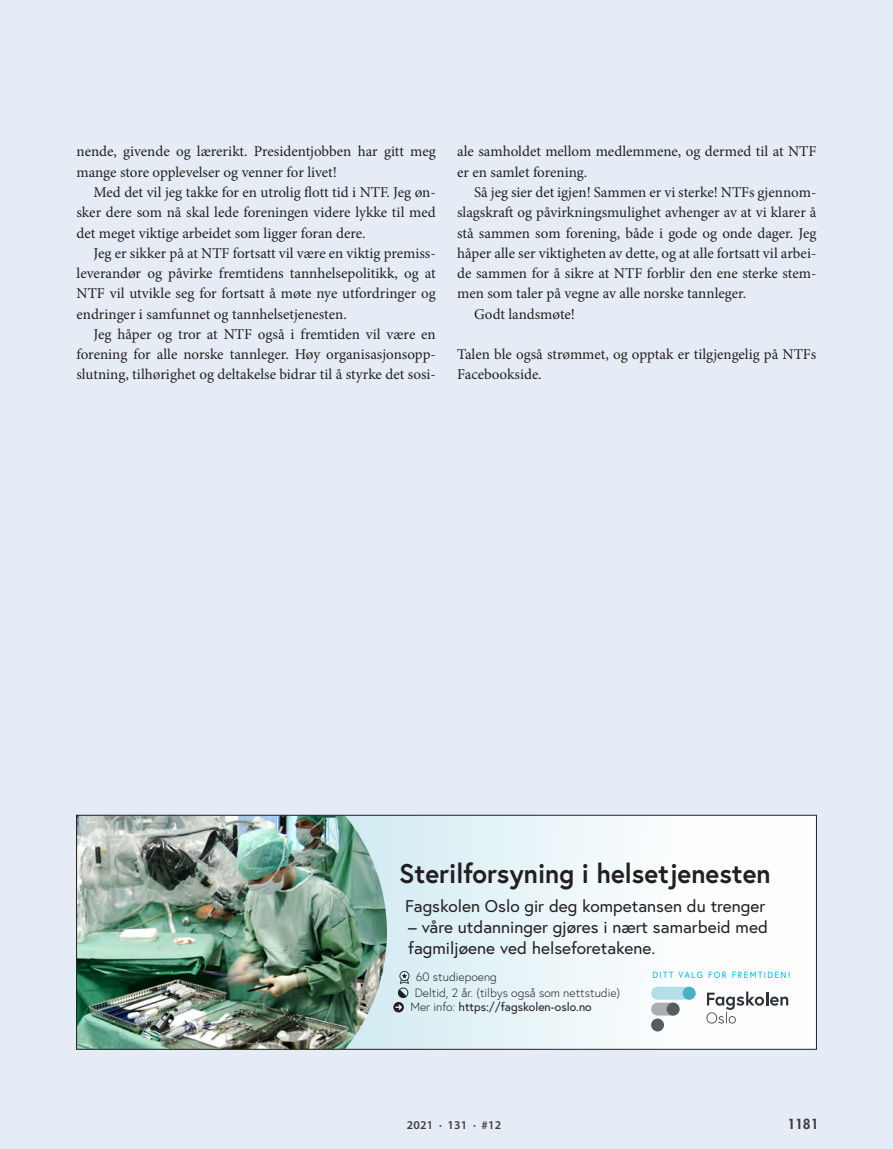
<style>
.page{position:relative;width:893px;height:1149px;background:#fff}
.page>*{position:absolute;margin:0;border:0;box-sizing:border-box;transform-origin:0 0}
.t1{font:700 27px "Europa";color:#231f20;scale:.96 1}
.t2{font:16.95px/21px "Europa";color:#231f20}
.t3{font:15px/20.2px "Minion Pro";color:#231f20}
.t4{font:800 13.5px "Futura Std";color:#3e3e3f}
.t5{font:300 12px/16.2px "Europa";color:#231f20}
.t6{font:12px "Europa";color:#231f20}
.t7{font:600 12px "Myriad Pro";letter-spacing:.02em;color:#3e3e3f}
.t8{font:9px "Europa";letter-spacing:.16em;color:#00aeef;scale:.95 1}
.s1{font-size:16.5px}
.s2{font-weight:300}
</style>
<div class="page">
<div style="left:0;top:0;width:893px;height:1148px;background:#e5ecf5"></div>
<svg style="left:387px;top:816px;width:428px;height:231px"></svg>
<img style="left:78px;top:816px;width:309px;height:231px">
<svg style="left:706px;top:991px;width:82px;height:32px"></svg>
<div style="left:651px;top:986px;width:45px;height:13px;background:#b3deea;border-radius:6px"></div>
<div style="left:683px;top:986px;width:13px;height:13px;background:#4bafc6;border-radius:50%"></div>
<div style="left:651px;top:1002px;width:28px;height:13px;background:#abadb0;border-radius:6px"></div>
<div style="left:667px;top:1002px;width:12px;height:13px;background:#585c61;border-radius:50%"></div>
<div style="left:651px;top:1018px;width:13px;height:13px;background:#585c61;border-radius:50%"></div>
<svg style="left:398px;top:970px;width:12px;height:27px"></svg>
<svg style="left:394px;top:1002px;width:9px;height:9px"></svg>
<div style="left:393px;top:1001px;width:11px;height:11px;border:1px solid #231f20;border-radius:50%"></div>
<svg style="left:395px;top:1004px;width:7px;height:5px"></svg>
<div style="left:76px;top:814px;width:741px;height:235px;border:1px solid #231f20"></div>
<p class="t3" style="left:77px;top:141px;width:361px">nende, givende og lærerikt. Presidentjobben har gitt meg mange store opplevelser og venner for livet!</p>
<p class="t3" style="left:77px;top:182px;width:361px;text-align:justify;text-indent:17px">Med det vil jeg takke for en utrolig flott tid i NTF. Jeg øn&shy;sker dere som nå skal lede foreningen videre lykke til med det meget viktige arbeidet som ligger foran dere.</p>
<p class="t3" style="left:77px;top:243px;width:361px;text-align:justify;text-indent:17px">Jeg er sikker på at NTF fortsatt vil være en viktig premiss&shy;leverandør og påvirke fremtidens tannhelsepolitikk, og at NTF vil utvikle seg for fortsatt å møte nye utfordringer og endringer i samfunnet og tannhelsetjenesten.</p>
<p class="t3" style="left:77px;top:324px;width:361px;text-align:justify;text-indent:17px">Jeg håper og tror at NTF også i fremtiden vil være en forening for alle norske tannleger. Høy organisasjonsopp&shy;slutning, tilhørighet og deltakelse bidrar til å styrke det sosi-</p>
<p class="t3" style="left:457px;top:141px;width:361px">ale samholdet mellom medlemmene, og dermed til at NTF er en samlet forening.</p>
<p class="t3" style="left:474px;top:182px;width:344px">Så jeg sier det igjen! Sammen er vi sterke! NTFs gjennom-</p>
<p class="t3" style="left:457px;top:202px;width:361px">slagskraft og påvirkningsmulighet avhenger av at vi klarer å</p>
<p class="t3" style="left:457px;top:222px;width:361px">stå sammen som forening, både i gode og onde dager. Jeg</p>
<p class="t3" style="left:457px;top:243px;width:361px">håper alle ser viktigheten av dette, og at alle fortsatt vil arbei-</p>
<p class="t3" style="left:457px;top:263px;width:361px">de sammen for å sikre at NTF forblir den ene sterke stem-</p>
<p class="t3" style="left:457px;top:283px;width:291px">men som taler på vegne av alle norske tannleger.</p>
<p class="t3" style="left:474px;top:303px;width:102px">Godt landsmøte!</p>
<p class="t3" style="left:457px;top:344px;width:361px">Talen ble også strømmet, og opptak er tilgjengelig på NTFs<br>Facebookside.</p>
<h1 class="t1" style="left:399px;top:854px;width:388px">Sterilforsyning i helsetjenesten</h1>
<p class="t2" style="left:405px;top:895px;width:362px">Fagskolen Oslo gir deg kompetansen du trenger</p>
<p class="t2" style="left:408px;top:916px;width:361px">– våre utdanninger gjøres i nært samarbeid med fagmiljøene ved helseforetakene<span class="s1">.</span></p>
<p class="t5" style="left:415px;top:967px;width:207px">60 studiepoeng<br>Deltid, 2 år. (tilbys også som nettstudie)</p>
<p class="t6" style="left:410px;top:999px;width:183px"><span class="s2">Mer info:</span> https://fagskolen-oslo.no</p>
<p class="t8" style="left:652px;top:968px;width:147px">DITT VALG FOR FREMTIDEN!</p>
<p class="t7" style="left:407px;top:1117px;width:96px">2021 · 131 · #12</p>
<p class="t4" style="left:787px;top:1115px;width:33px">1181</p>
</div>
